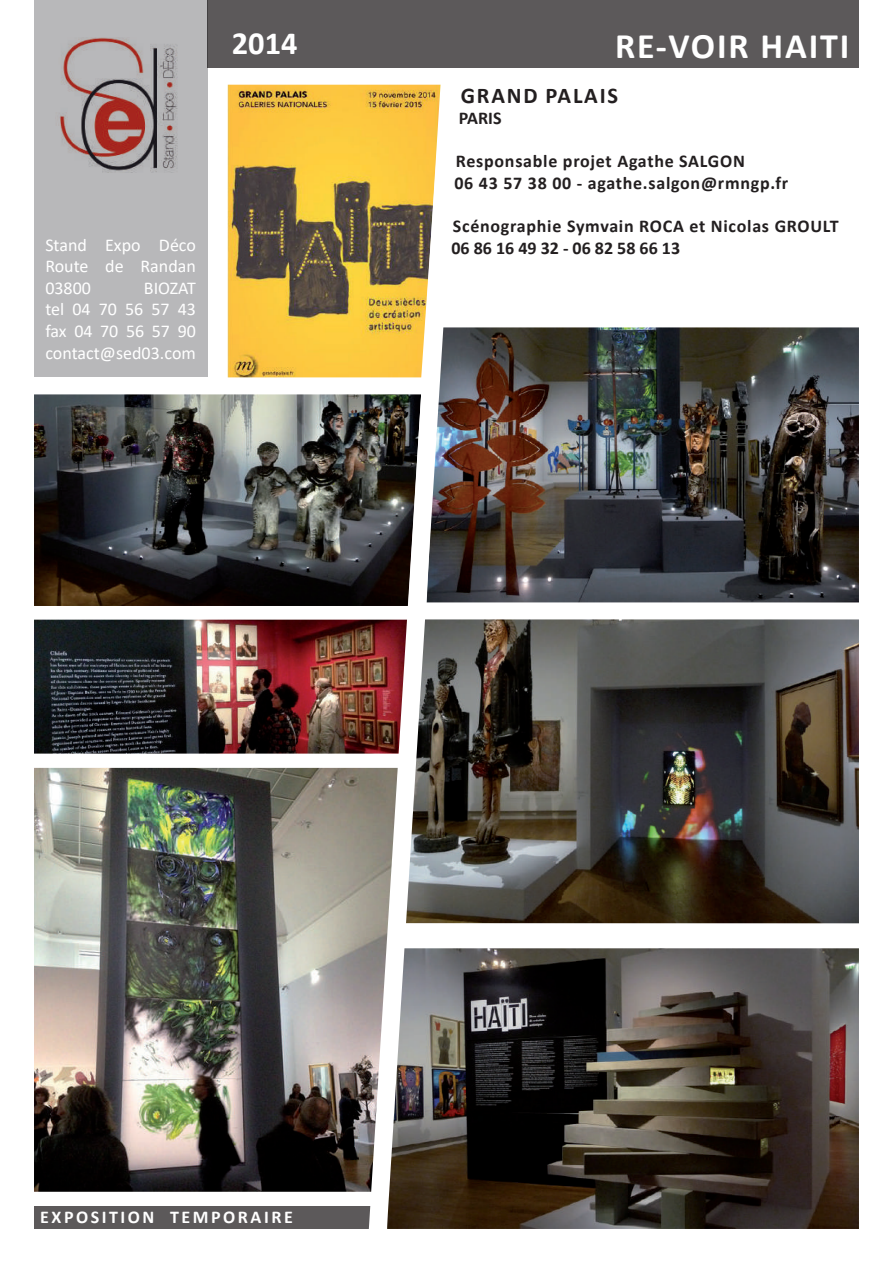
<style>
.page{position:relative;width:893px;height:1263px;background:#fff}
.page>*{position:absolute;margin:0;border:0;box-sizing:border-box;transform-origin:0 0}
.t1{font:700 36px "Calibri";letter-spacing:.05em;color:#fff}
.t2{font:700 32.4px "Calibri";color:#fff}
.t3{font:700 22.5px "Calibri";letter-spacing:.08em;color:#231f20}
.t4{font:700 18px/21.6px "Calibri";letter-spacing:.04em;color:#231f20}
.t5{font:18px/21.6px "Calibri";color:#fff;text-align:justify}
.t6{font:700 18px "Calibri";letter-spacing:.14em;color:#fff}
</style>
<div class="page">
<div style="left:34px;top:1206px;width:344px;height:23px;background:#5c595a"></div>
<div style="left:34px;top:0;width:173px;height:377px;background:#b8b8ba"></div>
<div style="left:207px;top:0;width:652px;height:67px;background:#5c595a"></div>
<img style="left:469px;top:948px;width:390px;height:281px">
<img style="left:469px;top:619px;width:390px;height:304px">
<img style="left:34px;top:394px;width:324px;height:212px">
<img style="left:34px;top:768px;width:324px;height:424px">
<img style="left:469px;top:327px;width:390px;height:275px">
<img style="left:227px;top:85px;width:131px;height:292px">
<img style="left:34px;top:620px;width:324px;height:134px">
<img style="left:358px;top:67px;width:111px;height:1162px">
<p class="t5" style="left:45px;top:233px;width:152px">Stand Expo Déco Route de Randan 03800</p>
<p class="t5" style="left:45px;top:277px;width:152px;text-indent:98px">BIOZAT tel 04 70 56 57 43 fax 04 70 56 57 90 contact@sed03.com</p>
<h2 class="t2" style="left:232px;top:21px;width:67px">2014</h2>
<h1 class="t1" style="left:615px;top:20px;width:236px">RE-VOIR HAITI</h1>
<p class="t3" style="left:461px;top:79px;width:159px">GRAND PALAIS</p>
<p class="t4" style="left:459px;top:107px;width:44px">PARIS</p>
<p class="t4" style="left:454px;top:150px;width:335px">Responsable projet Agathe SALGON<br>06 43 57 38 00 - agathe.salgon@rmngp.fr</p>
<p class="t4" style="left:451px;top:215px;width:389px">Scénographie Symvain ROCA et Nicolas GROULT<br>06 86 16 49 32 - 06 82 58 66 13</p>
<p class="t6" style="left:40px;top:1205px;width:254px">EXPOSITION TEMPORAIRE</p>
</div>
